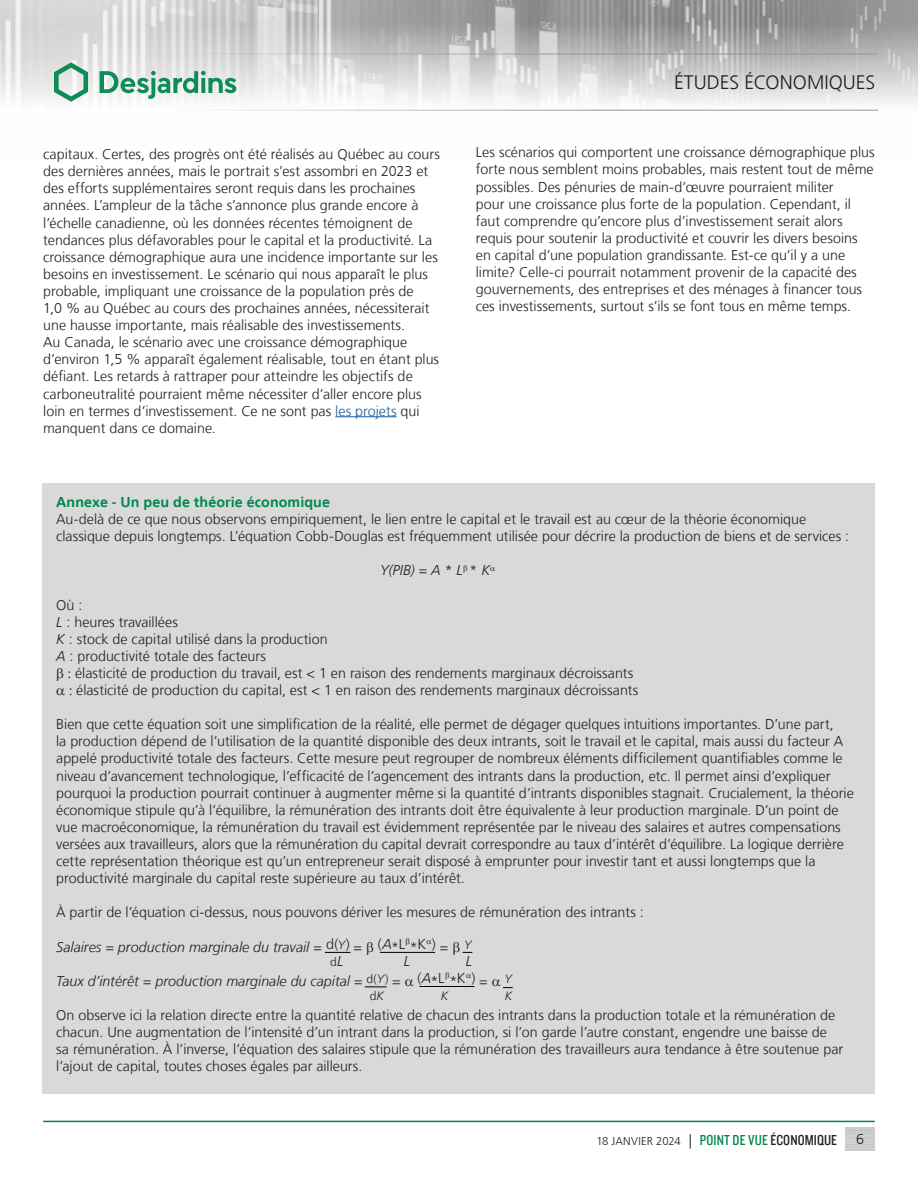
<style>
.page{position:relative;width:918px;height:1188px;background:#fff}
.page>*{position:absolute;margin:0;border:0;box-sizing:border-box;transform-origin:0 0}
.t1{font:300 19.5px "Frutiger LT";color:#231f20}
.t2{font:300 14.25px/17.1px "Frutiger LT";color:#231f20}
.t3{font:italic 300 14.25px "Frutiger LT";color:#231f20}
.Texte_Titre{font:700 14.25px "Frutiger LT";letter-spacing:.005em;color:#00874e}
.t4{font:300 12px "Frutiger LT";color:#231f20}
.t5{font:italic 300 12px "Frutiger LT";color:#231f20}
.t6{font:300 11.25px "Frutiger LT";letter-spacing:.005em;color:#231f20}
.s1{color:#175d9e}
.s2{font-style:normal}
.s3{font-style:italic}
.s4{font-style:italic;font-size:14.25px}
.s5{font-size:14.25px}
.s6{font-family:"Knockout 29 Junior Ltweight";font-weight:400;font-size:15px;color:#00874e}
.s7{font-family:"Knockout 29 Junior Ltweight";font-weight:400;font-size:15px}
</style>
<div class="page">
<img style="left:0;top:0;width:918px;height:110px">
<hr style="left:0;top:54px;width:878px;height:1px;background:#939598">
<hr style="left:0;top:110px;width:878px;height:1px;background:#939598">
<svg style="left:54px;top:62px;width:34px;height:40px"></svg>
<svg style="left:100px;top:71px;width:136px;height:28px"></svg>
<hr style="left:43px;top:1121px;width:832px;height:1px;background:#00874e">
<hr style="left:335px;top:416px;width:62px;height:1px;background:#175d9e">
<div style="left:43px;top:483px;width:832px;height:611px;background:#d9d9d9"></div>
<svg style="left:325px;top:952px;width:26px;height:1px"></svg>
<hr style="left:380px;top:952px;width:55px;height:1px;background:#000">
<svg style="left:365px;top:986px;width:22px;height:1px"></svg>
<hr style="left:419px;top:986px;width:55px;height:1px;background:#000">
<svg style="left:462px;top:951px;width:10px;height:2px"></svg>
<h1 class="t1" style="left:674px;top:72px;width:203px">ÉTUDES ÉCONOMIQUES</h1>
<p class="t2" style="left:43px;top:146px;width:398px">capitaux. Certes, des progrès ont été réalisés au Québec au cours des dernières années, mais le portrait s’est assombri en 2023 et des efforts supplémentaires seront requis dans les prochaines années. L’ampleur de la tâche s’annonce plus grande encore à l’échelle canadienne, où les données récentes témoignent de tendances plus défavorables pour le capital et la productivité. La croissance démographique aura une incidence importante sur les besoins en investissement. Le scénario qui nous apparaît le plus probable, impliquant une croissance de la population près de<br>1,0 % au Québec au cours des prochaines années, nécessiterait une hausse importante, mais réalisable des investissements.<br>Au Canada, le scénario avec une croissance démographique d’environ 1,5 % apparaît également réalisable, tout en étant plus défiant. Les retards à rattraper pour atteindre les objectifs de carboneutralité pourraient même nécessiter d’aller encore plus loin en termes d’investissement. Ce ne sont pas <span class="s1">les projets</span> qui manquent dans ce domaine.</p>
<p class="t2" style="left:476px;top:144px;width:400px">Les scénarios qui comportent une croissance démographique plus forte nous semblent moins probables, mais restent tout de même possibles. Des pénuries de main-d’œuvre pourraient militer<br>pour une croissance plus forte de la population. Cependant, il faut comprendre qu’encore plus d’investissement serait alors requis pour soutenir la productivité et couvrir les divers besoins en capital d’une population grandissante. Est-ce qu’il y a une limite? Celle-ci pourrait notamment provenir de la capacité des gouvernements, des entreprises et des ménages à financer tous ces investissements, surtout s’ils se font tous en même temps.</p>
<p class="Texte_Titre" style="left:56px;top:494px;width:275px">Annexe - Un peu de théorie économique</p>
<p class="t2" style="left:56px;top:511px;width:795px">Au-delà de ce que nous observons empiriquement, le lien entre le capital et le travail est au cœur de la théorie économique classique depuis longtemps. L’équation Cobb-Douglas est fréquemment utilisée pour décrire la production de biens et de services :</p>
<p class="t3" style="left:380px;top:562px;width:112px">Y(PIB) <span class="s2">=</span> A <span class="s2">*</span> L <span class="s2">*</span> K</p>
<p class="t2" style="left:56px;top:596px;width:28px">Où :</p>
<p class="t2" style="left:56px;top:613px;width:123px"><span class="s3">L</span> : heures travaillées</p>
<p class="t2" style="left:56px;top:630px;width:273px"><span class="s3">K</span> : stock de capital utilisé dans la production</p>
<p class="t2" style="left:56px;top:648px;width:211px"><span class="s3">A</span> : productivité totale des facteurs</p>
<p class="t2" style="left:75px;top:665px;width:560px">élasticité de production du travail, est &lt; 1 en raison des rendements marginaux décroissants</p>
<p class="t2" style="left:76px;top:682px;width:564px">élasticité de production du capital, est &lt; 1 en raison des rendements marginaux décroissants</p>
<p class="t2" style="left:56px;top:716px;width:799px">Bien que cette équation soit une simplification de la réalité, elle permet de dégager quelques intuitions importantes. D’une part,<br>la production dépend de l’utilisation de la quantité disponible des deux intrants, soit le travail et le capital, mais aussi du facteur A appelé productivité totale des facteurs. Cette mesure peut regrouper de nombreux éléments difficilement quantifiables comme le niveau d’avancement technologique, l’efficacité de l’agencement des intrants dans la production, etc. Il permet ainsi d’expliquer pourquoi la production pourrait continuer à augmenter même si la quantité d’intrants disponibles stagnait. Crucialement, la théorie économique stipule qu’à l’équilibre, la rémunération des intrants doit être équivalente à leur production marginale. D’un point de vue macroéconomique, la rémunération du travail est évidemment représentée par le niveau des salaires et autres compensations versées aux travailleurs, alors que la rémunération du capital devrait correspondre au taux d’intérêt d’équilibre. La logique derrière cette représentation théorique est qu’un entrepreneur serait disposé à emprunter pour investir tant et aussi longtemps que la productivité marginale du capital reste supérieure au taux d’intérêt.</p>
<p class="t2" style="left:56px;top:904px;width:589px">À partir de l’équation ci-dessus, nous pouvons dériver les mesures de rémunération des intrants :</p>
<p class="t3" style="left:56px;top:938px;width:417px">Salaires = production marginale du travail <span class="s2">= </span><sup>d(</sup><sup>Y</sup><sup>)</sup> <span class="s2">= </span><sup>(</sup>A<span class="s2">*</span><sup>L</sup> <span class="s2">*</span><sup>K</sup> <sup>)</sup> <span class="s2">=</span> <sup>Y</sup></p>
<p class="t4" style="left:330px;top:955px;width:15px">d<span class="s4">L</span></p>
<p class="t3" style="left:404px;top:953px;width:8px">L</p>
<p class="t3" style="left:466px;top:953px;width:8px">L</p>
<p class="t3" style="left:56px;top:973px;width:457px">Taux d’intérêt = production marginale du capital <span class="s2">=</span> <sup>d(</sup><sup>Y</sup><sup>)</sup> <span class="s2">= </span><sup>(</sup>A<span class="s2">*</span><sup>L</sup> <span class="s2">*</span><sup>K</sup> <sup>)</sup> <span class="s2">=</span> <sup>Y</sup></p>
<p class="t4" style="left:370px;top:989px;width:16px">d<span class="s3">K</span></p>
<p class="t5" style="left:441px;top:989px;width:9px">K</p>
<p class="t5" style="left:505px;top:989px;width:9px">K</p>
<p class="t2" style="left:56px;top:1007px;width:789px">On observe ici la relation directe entre la quantité relative de chacun des intrants dans la production totale et la rémunération de chacun. Une augmentation de l’intensité d’un intrant dans la production, si l’on garde l’autre constant, engendre une baisse de sa rémunération. À l’inverse, l’équation des salaires stipule que la rémunération des travailleurs aura tendance à être soutenue par l’ajout de capital, toutes choses égales par ailleurs.</p>
<p class="t6" style="left:596px;top:1135px;width:242px">18 JANVIER 2024 <span class="s5">|</span> <span class="s6">POINT DE VUE</span> <span class="s7">ÉCONOMIQUE</span></p>
<p class="t2" style="left:856px;top:1131px;width:9px">6</p>
</div>
